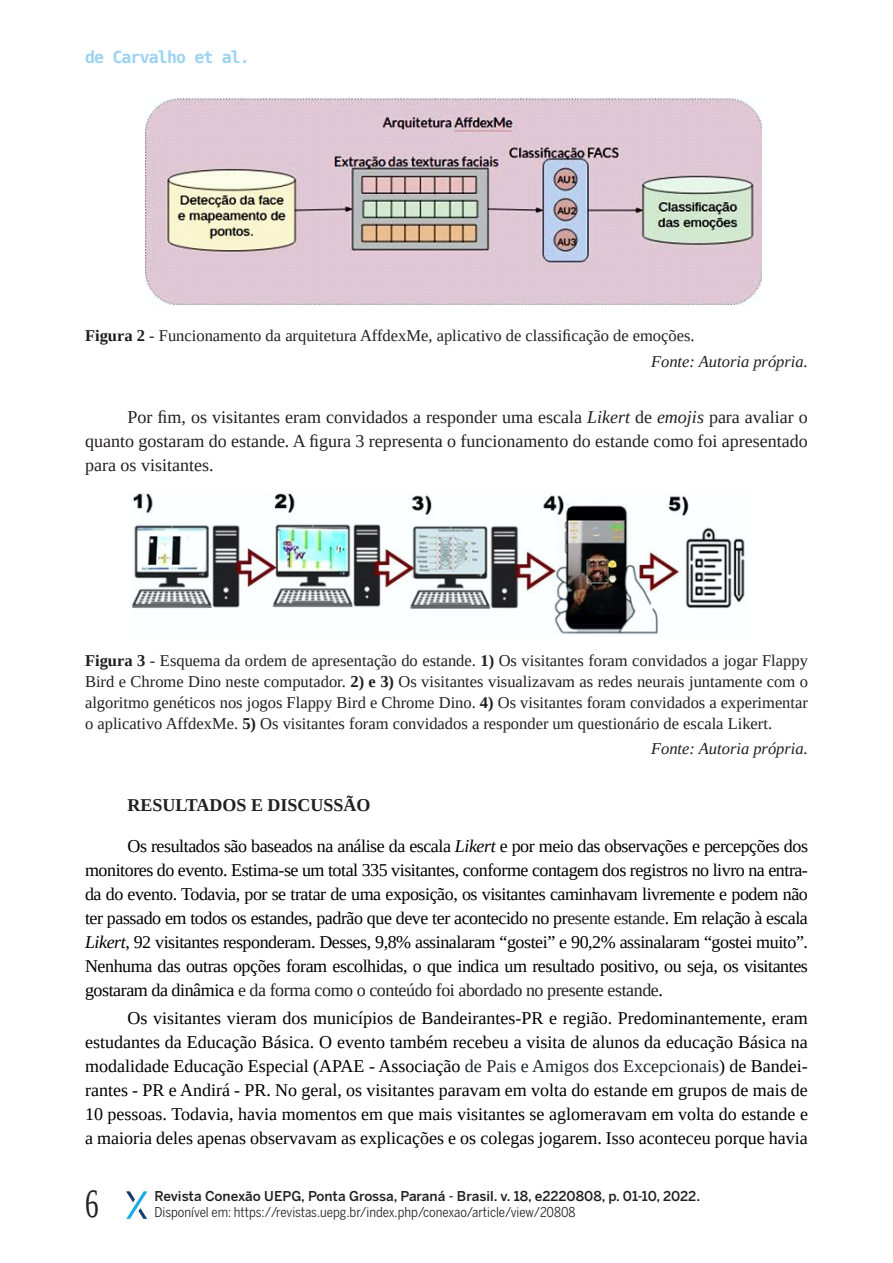
<style>
.page{position:relative;width:893px;height:1263px;background:#fff}
.page>*{position:absolute;margin:0;border:0;box-sizing:border-box;transform-origin:0 0}
.t1{font:39.9px "Liberation Serif";color:#231f20;scale:.68 1}
.TEXTO_ARTIGO{font:18px/24px "Liberation Serif";letter-spacing:-.015em;color:#000;text-align:justify}
.TEXTO_ARTIGO-2{font:18px/24px "Liberation Serif";color:#231f20;text-align:justify}
.INTERTITULO{font:700 18px "Liberation Serif";color:#231f20}
.FONTE{font:16.5px/21px "Liberation Serif";color:#231f20;text-align:justify}
.FONTE-2{font:italic 16.5px "Liberation Serif";color:#231f20}
.t2{font:700 16.5px "DejaVu Sans Mono";letter-spacing:-.05em;color:#9bd2f1}
.t3{font:13.5px "Benton Sans Cond";color:#231f20}
.t4{font:500 13.5px "Benton Sans";color:#231f20}
.s1{font-weight:700}
.s2{font-style:italic}
.s3{color:#231f20}
.s4{color:#202429}
</style>
<div class="page">
<svg style="left:126px;top:1191px;width:21px;height:28px"></svg>
<img style="left:146px;top:98px;width:616px;height:207px">
<img style="left:132px;top:492px;width:615px;height:143px">
<p class="t2" style="left:85px;top:45px;width:166px">de Carvalho et al.</p>
<p class="FONTE" style="left:85px;top:325px;width:611px"><span class="s1">Figura 2</span> - Funcionamento da arquitetura AffdexMe, aplicativo de classificação de emoções.</p>
<p class="FONTE-2" style="left:651px;top:350px;width:158px">Fonte: Autoria própria.</p>
<p class="TEXTO_ARTIGO-2" style="left:85px;top:405px;width:724px;text-indent:43px">Por fim, os visitantes eram convidados a responder uma escala <span class="s2">Likert</span> de <span class="s2">emojis</span> para avaliar o quanto gostaram do estande. A figura 3 representa o funcionamento do estande como foi apresentado para os visitantes.</p>
<p class="FONTE" style="left:85px;top:650px;width:724px"><span class="s1">Figura 3</span> - Esquema da ordem de apresentação do estande. <span class="s1">1)</span> Os visitantes foram convidados a jogar Flappy Bird e Chrome Dino neste computador. <span class="s1">2) e 3)</span> Os visitantes visualizavam as redes neurais juntamente com o algoritmo genéticos nos jogos Flappy Bird e Chrome Dino. <span class="s1">4)</span> Os visitantes foram convidados a experimentar o aplicativo AffdexMe. <span class="s1">5)</span> Os visitantes foram convidados a responder um questionário de escala Likert.</p>
<p class="FONTE-2" style="left:651px;top:738px;width:158px">Fonte: Autoria própria.</p>
<p class="INTERTITULO" style="left:128px;top:793px;width:245px">RESULTADOS E DISCUSSÃO</p>
<p class="TEXTO_ARTIGO" style="left:85px;top:834px;width:724px;text-indent:43px">Os resultados são baseados na análise da escala <span class="s2">Likert</span> e por meio das observações e percepções dos monitores do evento. Estima-se um total 335 visitantes, conforme contagem dos registros no livro na entra&shy;da do evento. Todavia, por se tratar de uma exposição, os visitantes caminhavam livremente e podem não ter passado em todos os estandes, padrão que deve ter acontecido no pr<span class="s3">esente estande</span>. Em relação à escala <span class="s2">Likert</span>, 92 visitantes responderam. Desses, 9,8% assinalaram “gostei” e 90,2% assinalaram “gostei muito”.<br>Nenhuma das outras opções foram escolhidas, o que indica um resultado positivo, ou seja, os visitantes gostaram da dinâmica <span class="s3">e da forma como o conteúdo foi abordado no presente estande</span>.</p>
<p class="TEXTO_ARTIGO" style="left:85px;top:1006px;width:724px;text-indent:43px">Os visitantes vieram dos municípios de Bandeirantes-PR e região. Predominantemente, eram estudantes da Educação Básica. O evento também recebeu a visita de alunos da educação Básica na modalidade Educação Especial (APAE - Associação <span class="s4">de Pais e Amigos dos Excepcionais</span>) de Bandei&shy;rantes - PR e Andirá - PR. No geral, os visitantes paravam em volta do estande em grupos de mais de 10 pessoas. Todavia, havia momentos em que mais visitantes se aglomeravam em volta do estande e a maioria deles apenas observavam as explicações e os colegas jogarem. Isso aconteceu porque havia</p>
<h1 class="t1" style="left:85px;top:1178px;width:21px">6</h1>
<p class="t4" style="left:155px;top:1188px;width:547px">Revista Conexão UEPG, Ponta Grossa, Paraná - Brasil. v. 18, e2220808, p. 01-10, 2022.</p>
<p class="t3" style="left:155px;top:1205px;width:423px">Disponível em: https://revistas.uepg.br/index.php/conexao/article/view/20808</p>
</div>
